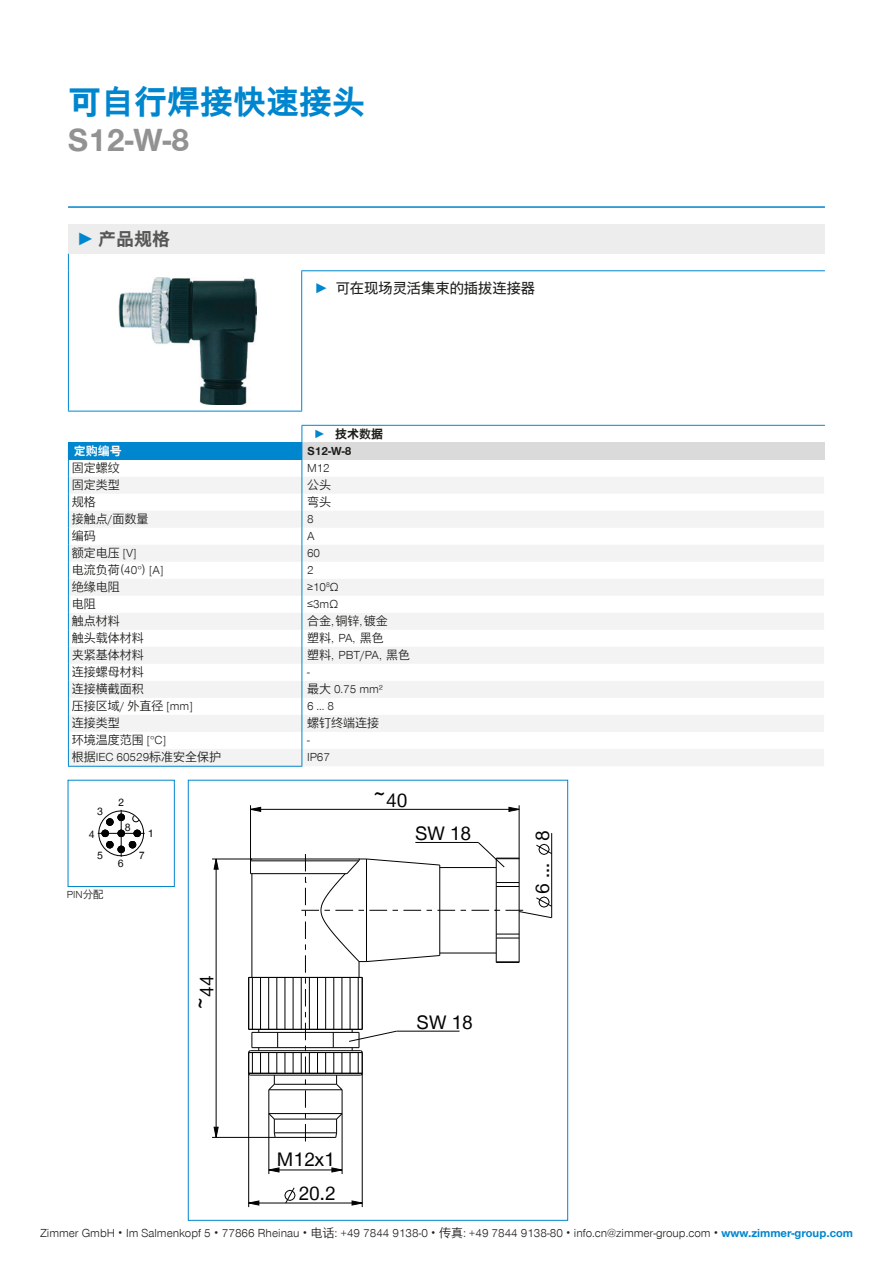
<style>
.page{position:relative;width:893px;height:1263px;background:#fff}
.page>*{position:absolute;margin:0;border:0;box-sizing:border-box;transform-origin:0 0}
.t1{font:700 33px "Zimmer Group Sans Global";color:#0086ce}
.t2{font:700 33px "Zimmer Group Sans Global";color:#939292}
.t3{font:20.1px/34.5px "Zimmer Group Sans Global";color:#020203;text-align:right}
.t4{font:700 18px "Zimmer Group Sans Global";color:#575756}
.t5{font:14.25px "Zimmer Group Sans Global";color:#1d1d1b}
.t6{font:300 12px "Zimmer Group Sans Global";color:#1d1d1b}
.t7{font:700 12px "Zimmer Group Sans Global";color:#1d1d1b}
.t8{font:700 12px "Zimmer Group Sans Global";color:#fff}
.t9{font:11.1px "Zimmer Group Sans Global";color:#020203}
.t10{font:300 10.5px "Zimmer Group Sans Global";color:#1d1d1b}
.s1{font-family:"Zimmer Group Sans";color:#0086ce}
.s2{font-family:"Zimmer Group Sans";font-weight:700;color:#0086ce}
.s3{color:#0086ce}
.s4{font-weight:700;color:#0086ce}
</style>
<div class="page">
<hr style="left:68px;top:206px;width:757px;height:2px;background:#0086ce">
<svg style="left:188px;top:779px;width:380px;height:442px"></svg>
<svg style="left:67px;top:779px;width:108px;height:108px"></svg>
<div style="left:68px;top:224px;width:757px;height:30px;background:#ededed"></div>
<hr style="left:68px;top:271px;width:1px;height:140px;background:#0086ce">
<hr style="left:301px;top:271px;width:1px;height:140px;background:#0086ce">
<hr style="left:68px;top:411px;width:234px;height:1px;background:#0086ce">
<hr style="left:301px;top:270px;width:524px;height:1px;background:#0086ce">
<svg style="left:68px;top:254px;width:1px;height:17px"></svg>
<img style="left:119px;top:277px;width:138px;height:128px">
<div style="left:68px;top:442px;width:234px;height:17px;background:#0086ce"></div>
<div style="left:302px;top:442px;width:522px;height:17px;background:#dadada"></div>
<svg style="left:69px;top:477px;width:755px;height:289px;fill:#f3f3f3"></svg>
<hr style="left:68px;top:766px;width:234px;height:1px;background:#0086ce">
<hr style="left:68px;top:459px;width:234px;height:1px;background:#0086ce">
<svg style="left:68px;top:460px;width:1px;height:306px"></svg>
<hr style="left:302px;top:425px;width:523px;height:1px;background:#0086ce">
<svg style="left:302px;top:426px;width:1px;height:340px"></svg>
<h1 class="t1" style="left:68px;top:83px;width:299px">可自行焊接快速接头</h1>
<h1 class="t2" style="left:68px;top:120px;width:123px">S12-W-8</h1>
<h3 class="t4" style="left:77px;top:228px;width:95px"><span class="s1">►</span> 产品规格</h3>
<p class="t5" style="left:314px;top:280px;width:222px"><span class="s2">►</span> 可在现场灵活集束的插拔连接器</p>
<p class="t7" style="left:314px;top:427px;width:71px"><span class="s3">►</span> 技术数据</p>
<p class="t8" style="left:74px;top:444px;width:50px">定购编号</p>
<p class="t7" style="left:307px;top:444px;width:46px">S12-W-8</p>
<p class="t6" style="left:72px;top:461px;width:49px">固定螺纹</p>
<p class="t6" style="left:307px;top:461px;width:24px">M12</p>
<p class="t6" style="left:72px;top:478px;width:49px">固定类型</p>
<p class="t6" style="left:307px;top:478px;width:25px">公头</p>
<p class="t6" style="left:72px;top:495px;width:25px">规格</p>
<p class="t6" style="left:307px;top:495px;width:25px">弯头</p>
<p class="t6" style="left:72px;top:512px;width:78px">接触点/面数量</p>
<p class="t6" style="left:307px;top:512px;width:8px">8</p>
<p class="t6" style="left:72px;top:529px;width:25px">编码</p>
<p class="t6" style="left:307px;top:529px;width:9px">A</p>
<p class="t6" style="left:72px;top:546px;width:66px">额定电压 [V]</p>
<p class="t6" style="left:307px;top:546px;width:15px">60</p>
<p class="t6" style="left:72px;top:563px;width:93px">电流负荷（40°）[A]</p>
<p class="t6" style="left:307px;top:563px;width:8px">2</p>
<p class="t6" style="left:72px;top:580px;width:49px">绝缘电阻</p>
<p class="t6" style="left:307px;top:580px;width:33px">≥10<sup>8</sup>Ω</p>
<p class="t6" style="left:72px;top:597px;width:25px">电阻</p>
<p class="t6" style="left:307px;top:597px;width:33px">≤3mΩ</p>
<p class="t6" style="left:72px;top:614px;width:49px">触点材料</p>
<p class="t6" style="left:307px;top:614px;width:82px">合金，铜锌，镀金</p>
<p class="t6" style="left:72px;top:631px;width:73px">触头载体材料</p>
<p class="t6" style="left:307px;top:631px;width:78px">塑料，PA，黑色</p>
<p class="t6" style="left:72px;top:648px;width:73px">夹紧基体材料</p>
<p class="t6" style="left:307px;top:648px;width:105px">塑料，PBT/PA，黑色</p>
<p class="t6" style="left:72px;top:665px;width:73px">连接螺母材料</p>
<p class="t6" style="left:307px;top:665px;width:4px">-</p>
<p class="t6" style="left:72px;top:682px;width:73px">连接横截面积</p>
<p class="t6" style="left:307px;top:682px;width:78px">最大 0.75 mm²</p>
<p class="t6" style="left:72px;top:699px;width:122px">压接区域/ 外直径 [mm]</p>
<p class="t6" style="left:307px;top:699px;width:29px">6 … 8</p>
<p class="t6" style="left:72px;top:716px;width:49px">连接类型</p>
<p class="t6" style="left:307px;top:716px;width:73px">螺钉终端连接</p>
<p class="t6" style="left:72px;top:733px;width:96px">环境温度范围 [°C]</p>
<p class="t6" style="left:307px;top:733px;width:4px">-</p>
<p class="t6" style="left:72px;top:750px;width:151px">根据IEC 60529标准安全保护</p>
<p class="t6" style="left:307px;top:750px;width:25px">IP67</p>
<p class="t9" style="left:97px;top:805px;width:7px">3</p>
<p class="t9" style="left:89px;top:827px;width:7px">4</p>
<p class="t9" style="left:118px;top:796px;width:7px">2</p>
<p class="t9" style="left:125px;top:820px;width:7px">8</p>
<h2 class="t3" style="left:373px;top:783px;width:36px">~40</h2>
<h2 class="t3" style="left:415px;top:816px;width:57px">SW 18</h2>
<p class="t9" style="left:148px;top:826px;width:7px">1</p>
<h2 class="t3" style="left:525px;top:841px;width:12px;rotate:-90deg">8</h2>
<p class="t9" style="left:97px;top:849px;width:7px">5</p>
<p class="t9" style="left:139px;top:849px;width:7px">7</p>
<p class="t9" style="left:118px;top:857px;width:7px">6</p>
<p class="t10" style="left:67px;top:888px;width:38px">PIN分配</p>
<h2 class="t3" style="left:189px;top:1010px;width:36px;rotate:-90deg">~44</h2>
<h2 class="t3" style="left:277px;top:1142px;width:60px">M12x1<br>20.2</h2>
<h2 class="t3" style="left:417px;top:1004px;width:57px">SW 18</h2>
<h2 class="t3" style="left:525px;top:893px;width:32px;rotate:-90deg">6 ...</h2>
<p class="t6" style="left:40px;top:1226px;width:814px">Zimmer GmbH ۰ Im Salmenkopf 5 ۰ 77866 Rheinau ۰ 电话: +49 7844 9138-0 ۰ 传真: +49 7844 9138-80 ۰ info.cn@zimmer-group.com ۰ <span class="s4">www.zimmer-group.com</span></p>
</div>
